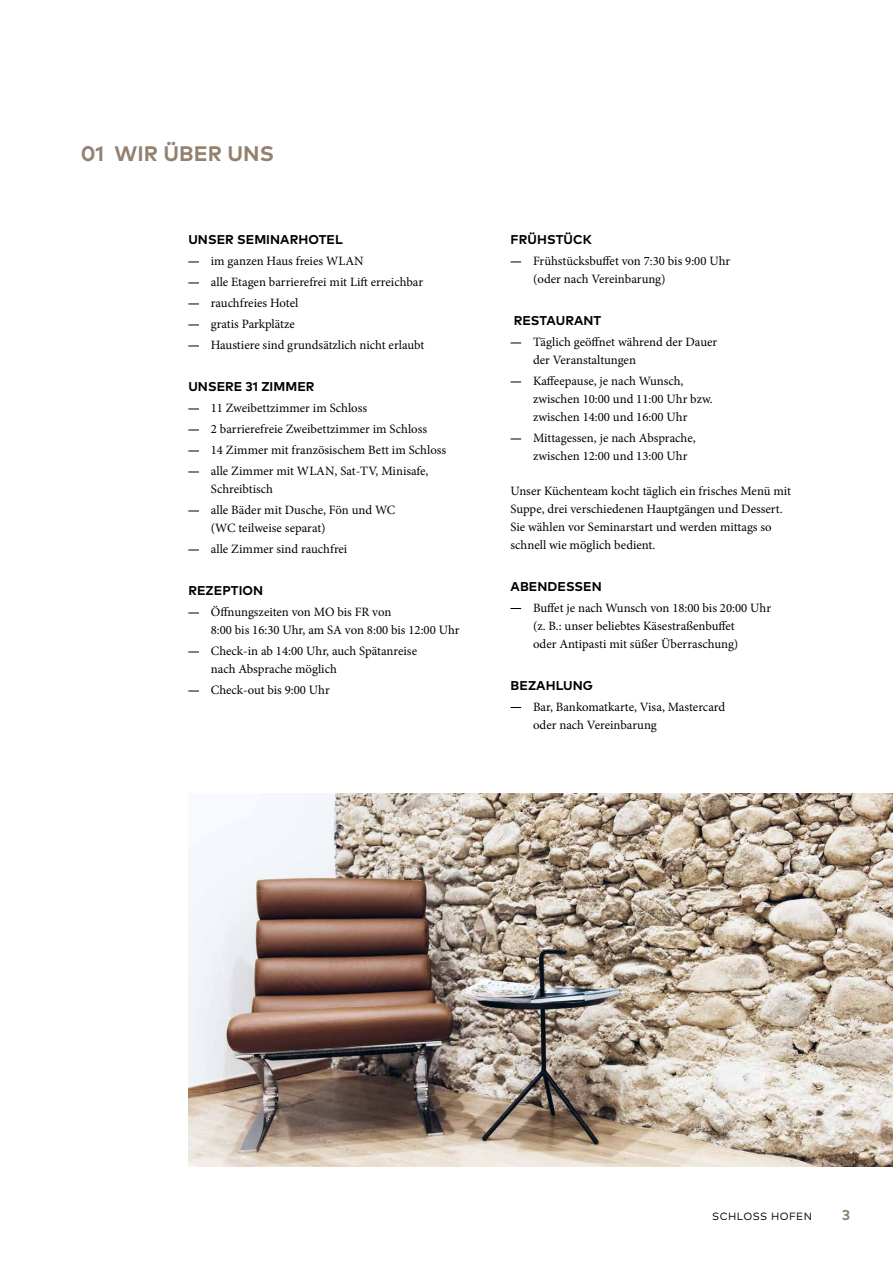
<style>
.page{position:relative;width:893px;height:1263px;background:#fff}
.page>*{position:absolute;margin:0;border:0;box-sizing:border-box;transform-origin:0 0}
.t1{font:700 21px "Mark Pro";letter-spacing:.005em;color:#94816f}
.t2{font:700 14.25px "Mark Pro";color:#94816f}
.t3{font:12.75px/18px "Minion Pro";color:#000}
.t4{font:700 12.75px "Mark Pro";letter-spacing:.005em;color:#000}
.t5{font:10.5px "Mark Pro";letter-spacing:.045em;color:#000}
</style>
<div class="page">
<img style="left:188px;top:794px;width:705px;height:372px">
<h1 class="t1" style="left:81px;top:138px;width:195px">01 WIR ÜBER UNS</h1>
<p class="t4" style="left:188px;top:230px;width:156px">UNSER SEMINARHOTEL</p>
<p class="t3" style="left:211px;top:250px;width:215px;line-height:21px">im ganzen Haus freies WLAN<br>alle Etagen barrierefrei mit Lift erreichbar rauchfreies Hotel<br>gratis Parkplätze<br>Haustiere sind grundsätzlich nicht erlaubt</p>
<p class="t4" style="left:188px;top:377px;width:128px">UNSERE 31 ZIMMER</p>
<p class="t3" style="left:211px;top:397px;width:237px;line-height:21px">11 Zweibettzimmer im Schloss<br>2 barrierefreie Zweibettzimmer im Schloss<br>14 Zimmer mit französischem Bett im Schloss alle Zimmer mit WLAN, Sat-TV, Minisafe,</p>
<p class="t3" style="left:211px;top:478px;width:186px;line-height:21px">Schreibtisch<br>alle Bäder mit Dusche, Fön und WC</p>
<p class="t3" style="left:211px;top:517px;width:138px;line-height:21px">(WC teilweise separat)<br>alle Zimmer sind rauchfrei</p>
<p class="t4" style="left:188px;top:581px;width:76px">REZEPTION</p>
<p class="t3" style="left:211px;top:603px;width:250px">Öffnungszeiten von MO bis FR von<br>8:00 bis 16:30 Uhr, am SA von 8:00 bis 12:00 Uhr</p>
<p class="t3" style="left:211px;top:642px;width:208px">Check-in ab 14:00 Uhr, auch Spätanreise nach Absprache möglich</p>
<p class="t3" style="left:211px;top:681px;width:121px">Check-out bis 9:00 Uhr</p>
<p class="t4" style="left:511px;top:230px;width:83px">FRÜHSTÜCK</p>
<p class="t3" style="left:533px;top:252px;width:199px">Frühstücksbuffet von 7:30 bis 9:00 Uhr (oder nach Vereinbarung)</p>
<p class="t4" style="left:514px;top:311px;width:89px">RESTAURANT</p>
<p class="t3" style="left:533px;top:333px;width:186px">Täglich geöffnet während der Dauer der Veranstaltungen</p>
<p class="t3" style="left:533px;top:372px;width:181px">Kaffeepause, je nach Wunsch, zwischen 10:00 und 11:00 Uhr bzw. zwischen 14:00 und 16:00 Uhr</p>
<p class="t3" style="left:533px;top:429px;width:164px">Mittagessen, je nach Absprache, zwischen 12:00 und 13:00 Uhr</p>
<p class="t3" style="left:510px;top:481px;width:282px">Unser Küchenteam kocht täglich ein frisches Menü mit Suppe, drei verschiedenen Hauptgängen und Dessert.<br>Sie wählen vor Seminarstart und werden mittags so schnell wie möglich bedient.</p>
<p class="t4" style="left:511px;top:576px;width:93px">ABENDESSEN</p>
<p class="t3" style="left:533px;top:598px;width:240px">Buffet je nach Wunsch von 18:00 bis 20:00 Uhr (z. B.: unser beliebtes Käsestraßenbuffet<br>oder Antipasti mit süßer Überraschung)</p>
<p class="t4" style="left:511px;top:675px;width:84px">BEZAHLUNG</p>
<p class="t3" style="left:533px;top:697px;width:194px">Bar, Bankomatkarte, Visa, Mastercard oder nach Vereinbarung</p>
<p class="t5" style="left:712px;top:1209px;width:101px">SCHLOSS HOFEN</p>
<p class="t2" style="left:842px;top:1204px;width:10px">3</p>
</div>
